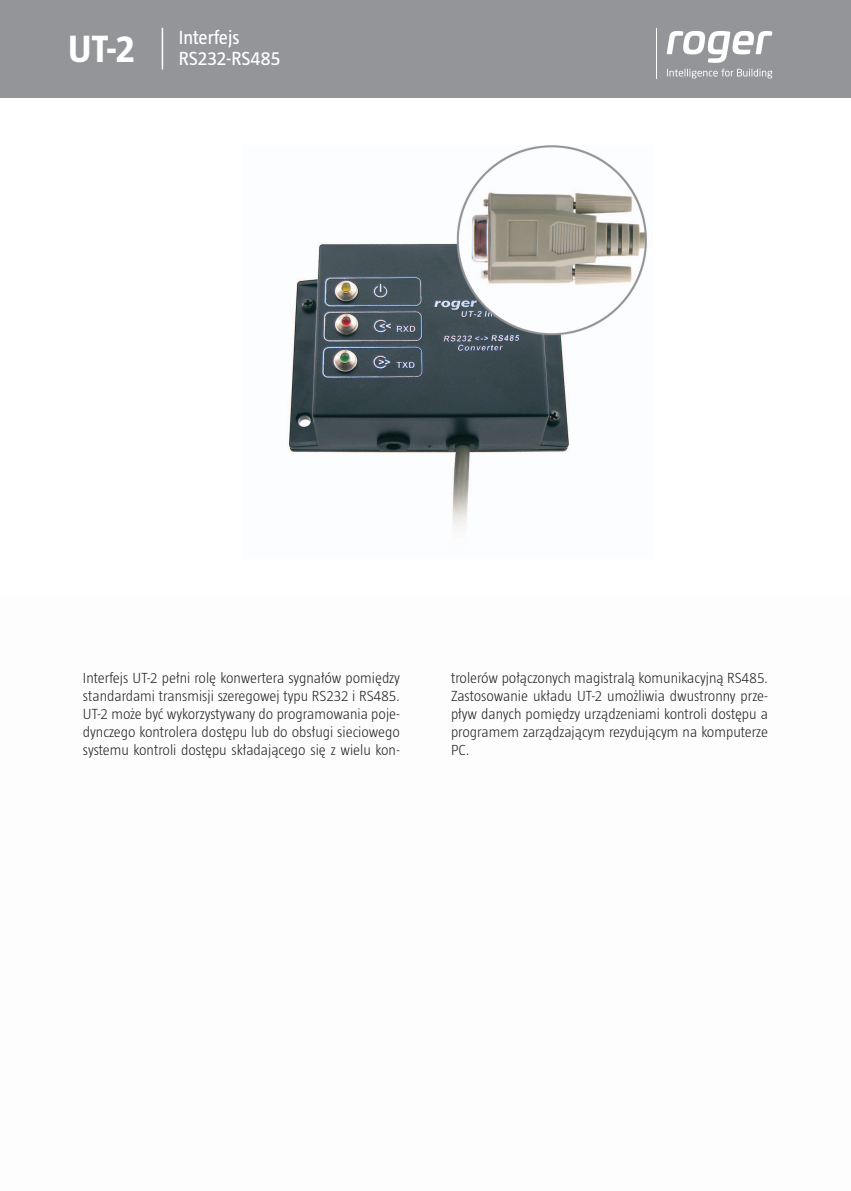
<style>
.page{position:relative;width:851px;height:1191px;background:#fff}
.page>*{position:absolute;margin:0;border:0;box-sizing:border-box;transform-origin:0 0}
.t1{font:700 39px "Taz";color:#fff}
.t2{font:19.5px/21px "Taz";color:#fff}
.t3{font:300 15px/18px "Taz";color:#231f20;text-align:justify}
</style>
<div class="page">
<div style="left:0;top:0;width:850px;height:98px;background:#939598"></div>
<hr style="left:162px;top:28px;width:1px;height:41px;background:#fff">
<img style="left:288px;top:146px;width:359px;height:382px">
<hr style="left:655px;top:28px;width:1px;height:51px;background:#fff">
<svg style="left:667px;top:69px;width:105px;height:9px"></svg>
<svg style="left:666px;top:31px;width:106px;height:32px"></svg>
<h1 class="t1" style="left:68px;top:27px;width:68px">UT-2</h1>
<h2 class="t2" style="left:179px;top:26px;width:103px">Interfejs<br>RS232-RS485</h2>
<p class="t3" style="left:83px;top:668px;width:318px">Interfejs UT-2 pełni rolę konwertera sygnałów pomiędzy standardami transmisji szeregowej typu RS232 i RS485.<br>UT-2 może być wykorzystywany do programowania poje&shy;dynczego kontrolera dostępu lub do obsługi sieciowego systemu kontroli dostępu składającego się z wielu kon-</p>
<p class="t3" style="left:451px;top:668px;width:318px">trolerów połączonych magistralą komunikacyjną RS485.<br>Zastosowanie układu UT-2 umożliwia dwustronny prze&shy;pływ danych pomiędzy urządzeniami kontroli dostępu a programem zarządzającym rezydującym na komputerze PC.</p>
</div>
